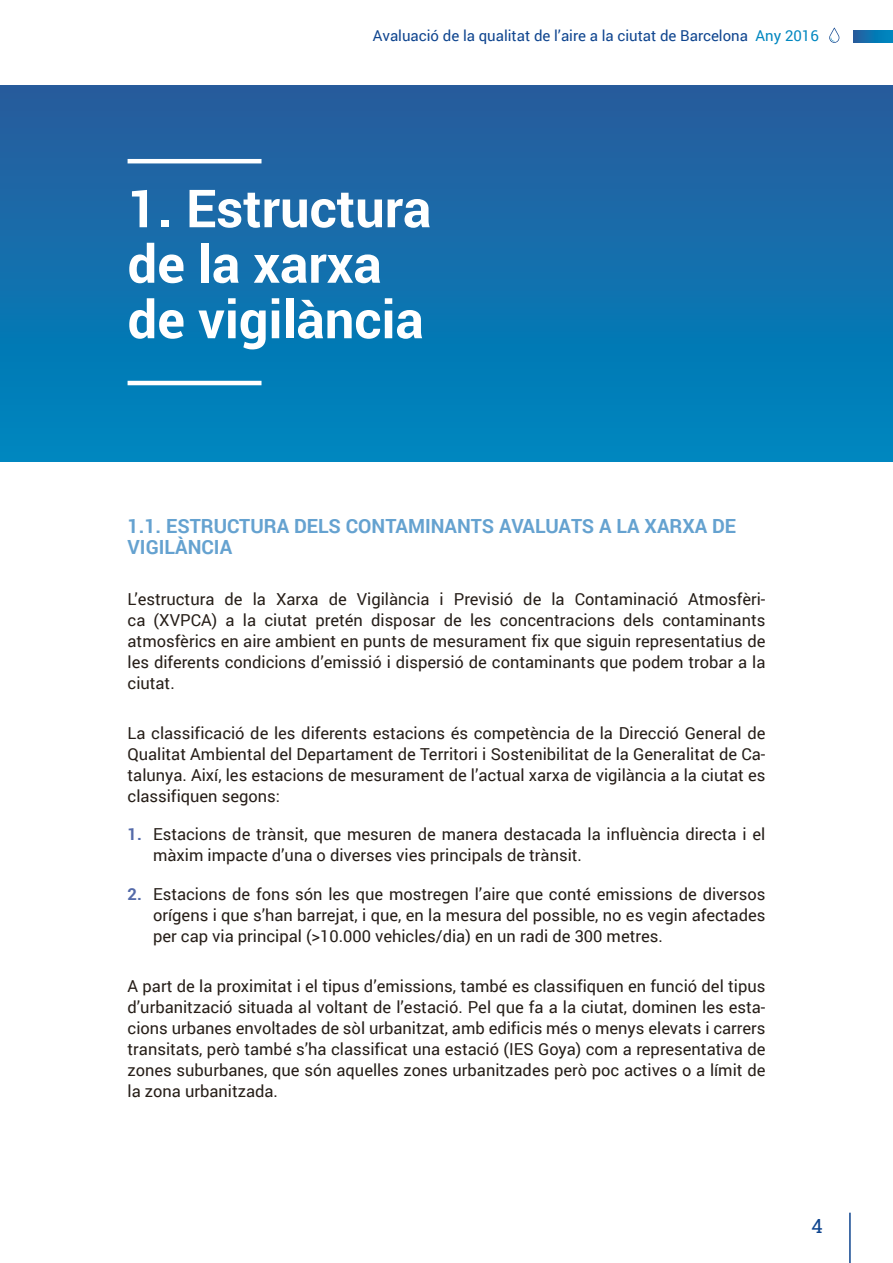
<style>
.page{position:relative;width:893px;height:1263px;background:#fff}
.page>*{position:absolute;margin:0;border:0;box-sizing:border-box;transform-origin:0 0}
.t1{font:700 52.5px/55.5px "Roboto";color:#fff}
.t2{font:700 19.5px/21px "Roboto";color:#65a2d0}
.t3{font:19.5px "Roboto Slab";color:#0f458f}
.t4{font:16.5px/21px "Roboto";color:#261e18;text-align:justify}
.t5{font:15px "Roboto";color:#0f458f}
.s1{color:#0087c0}
.s2{font-weight:700;color:#546aa9}
</style>
<div class="page">
<hr style="left:849px;top:1213px;width:2px;height:50px;background:#0f458f">
<svg style="left:829px;top:28px;width:10px;height:15px"></svg>
<svg style="left:854px;top:30px;width:39px;height:13px"></svg>
<div style="left:0;top:85px;width:893px;height:377px;background:linear-gradient(to bottom,#2a5b9c,#0087c0)"></div>
<hr style="left:128px;top:159px;width:133px;height:4px;background:#fff">
<hr style="left:128px;top:381px;width:133px;height:4px;background:#fff">
<p class="t5" style="left:373px;top:27px;width:447px">Avaluació de la qualitat de l’aire a la ciutat de Barcelona <span class="s1">Any 2016</span></p>
<h1 class="t1" style="left:128px;top:181px;width:305px">1. Estructura de la xarxa de vigilància</h1>
<p class="t2" style="left:128px;top:515px;width:610px">1.1. ESTRUCTURA DELS CONTAMINANTS AVALUATS A LA XARXA DE<br>VIGILÀNCIA</p>
<p class="t4" style="left:128px;top:588px;width:639px">L’estructura de la Xarxa de Vigilància i Previsió de la Contaminació Atmosfèri&shy;ca (XVPCA) a la ciutat pretén disposar de les concentracions dels contaminants atmosfèrics en aire ambient en punts de mesurament fix que siguin representatius de les diferents condicions d’emissió i dispersió de contaminants que podem trobar a la ciutat.</p>
<p class="t4" style="left:128px;top:723px;width:639px">La classificació de les diferents estacions és competència de la Direcció General de Qualitat Ambiental del Departament de Territori i Sostenibilitat de la Generalitat de Ca&shy;talunya. Així, les estacions de mesurament de l’actual xarxa de vigilància a la ciutat es classifiquen segons:</p>
<p class="t4" style="left:153px;top:824px;width:614px;text-indent:-26px"><span class="s2">1.</span> Estacions de trànsit, que mesuren de manera destacada la influència directa i el màxim impacte d’una o diverses vies principals de trànsit.</p>
<p class="t4" style="left:153px;top:883px;width:614px;text-indent:-26px"><span class="s2">2.</span> Estacions de fons són les que mostregen l’aire que conté emissions de diversos orígens i que s’han barrejat, i que, en la mesura del possible, no es vegin afectades per cap via principal (&gt;10.000 vehicles/dia) en un radi de 300 metres.</p>
<p class="t4" style="left:128px;top:976px;width:639px">A part de la proximitat i el tipus d’emissions, també es classifiquen en funció del tipus d’urbanització situada al voltant de l’estació. Pel que fa a la ciutat, dominen les esta&shy;cions urbanes envoltades de sòl urbanitzat, amb edificis més o menys elevats i carrers transitats, però també s’ha classificat una estació (IES Goya) com a representativa de zones suburbanes, que són aquelles zones urbanitzades però poc actives o a límit de la zona urbanitzada.</p>
<p class="t3" style="left:811px;top:1212px;width:13px">4</p>
</div>
